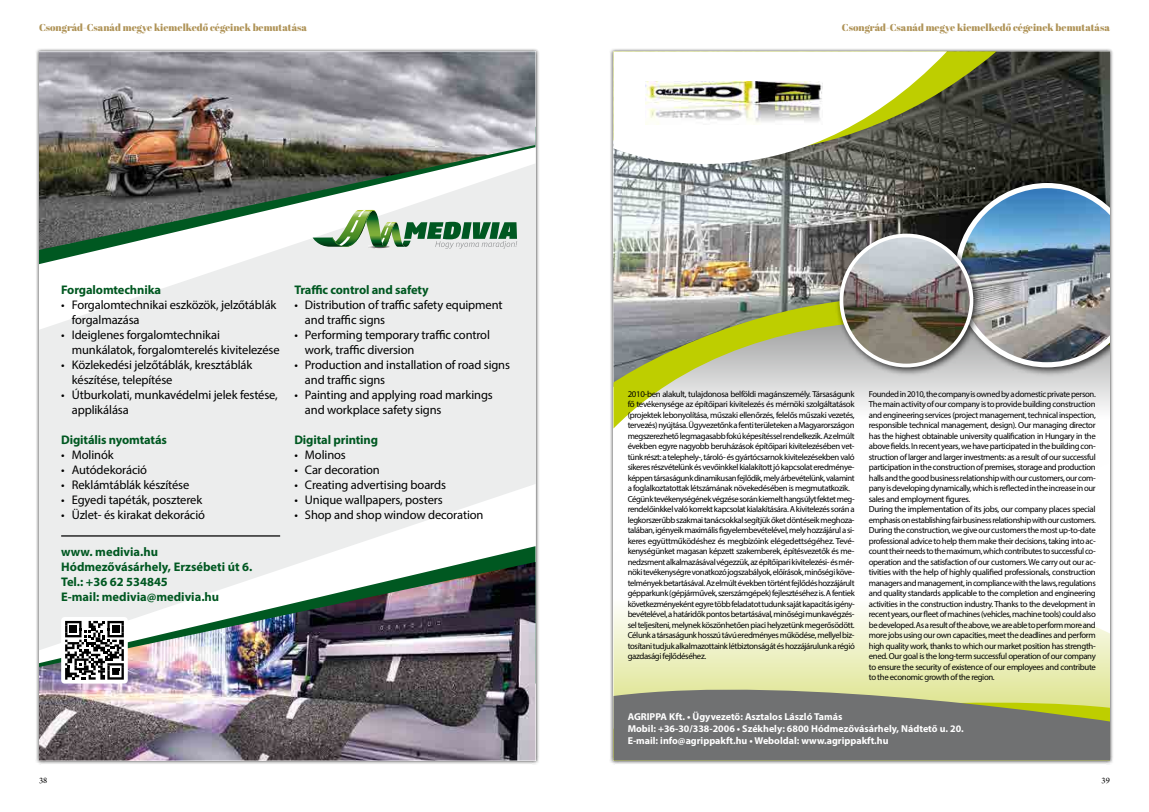
<style>
.page{position:relative;width:1149px;height:812px;background:#fff}
.page>*{position:absolute;margin:0;border:0;box-sizing:border-box;transform-origin:0 0}
.t1{font:12.5px/15px "Myriad Pro";letter-spacing:-.01em;color:#000}
.t2{font:700 12.5px/15px "Myriad Pro";letter-spacing:-.005em;color:#005821}
.t3{font:700 10px/12px "Myriad Pro";color:#fff}
.t4{font:10px "Abril Fatface";color:#af9357}
.t5{font:8.75px/10.5px "Myriad Pro";letter-spacing:-.04em;color:#000}
.t6{font:8.75px "Arno Pro";color:#000}
</style>
<div class="page">
<div style="left:609px;top:48px;width:504px;height:716px;background:#000;opacity:.75"></div>
<div style="left:613px;top:51px;width:496px;height:709px;background:#fff"></div>
<svg style="left:613px;top:607px;width:496px;height:65px;background:#f2f4d4"></svg>
<img style="left:614px;top:51px;width:495px;height:174px">
<svg style="left:946px;top:51px;width:50px;height:156px;background:#4e522d"></svg>
<svg style="left:613px;top:51px;width:333px;height:170px"></svg>
<img style="left:645px;top:82px;width:177px;height:43px">
<svg style="left:613px;top:225px;width:496px;height:203px"></svg>
<svg style="left:613px;top:672px;width:496px;height:88px;background:#92957d"></svg>
<div style="left:950px;top:179px;width:159px;height:197px;background:#000;opacity:.75"></div>
<img style="left:954px;top:183px;width:155px;height:184px">
<div style="left:835px;top:229px;width:147px;height:147px;background:#000;opacity:.75"></div>
<img style="left:841px;top:235px;width:130px;height:130px;border-radius:65px">
<div style="left:839px;top:233px;width:134px;height:134px;border:4px solid #fff;border-radius:50%"></div>
<div style="left:35px;top:48px;width:504px;height:716px;background:#000;opacity:.75"></div>
<div style="left:39px;top:116px;width:496px;height:553px;background:#eceded"></div>
<svg style="left:39px;top:264px;width:195px;height:66px;fill:#f7f7f7"></svg>
<svg style="left:61px;top:484px;width:474px;height:62px"></svg>
<svg style="left:39px;top:250px;width:236px;height:14px;background:#dce8e0"></svg>
<img style="left:39px;top:51px;width:496px;height:199px">
<svg style="left:304px;top:546px;width:231px;height:16px;background:#d9e5dd"></svg>
<img style="left:39px;top:562px;width:496px;height:198px">
<svg style="left:312px;top:207px;width:205px;height:41px"></svg>
<div style="left:61px;top:617px;width:67px;height:66px;background:#fff;border-radius:4px"></div>
<svg style="left:65px;top:620px;width:59px;height:59px"></svg>
<hr style="left:61px;top:535px;width:219px;height:1px;background:#000">
<p class="t4" style="left:39px;top:20px;width:269px">Csongrád-Csanád megye kiemelkedő cégeinek bemutatása</p>
<p class="t4" style="left:841px;top:20px;width:269px">Csongrád-Csanád megye kiemelkedő cégeinek bemutatása</p>
<h1 class="t2" style="left:61px;top:281px;width:101px">Forgalomtechnika</h1>
<h1 class="t1" style="left:72px;top:296px;width:206px;text-indent:-11px">• Forgalomtechnikai eszközök, jelzőtáblák forgalmazása</h1>
<h1 class="t1" style="left:72px;top:326px;width:209px;text-indent:-11px">• Ideiglenes forgalomtechnikai munkálatok, forgalomterelés kivitelezése</h1>
<h1 class="t1" style="left:72px;top:356px;width:182px;text-indent:-11px">• Közlekedési jelzőtáblák, kresztáblák készítése, telepítése</h1>
<h1 class="t1" style="left:72px;top:386px;width:207px;text-indent:-11px">• Útburkolati, munkavédelmi jelek festése, applikálása</h1>
<h1 class="t2" style="left:61px;top:431px;width:107px">Digitális nyomtatás</h1>
<h1 class="t1" style="left:61px;top:446px;width:54px">• Molinók</h1>
<h1 class="t1" style="left:61px;top:461px;width:87px">• Autódekoráció</h1>
<h1 class="t1" style="left:61px;top:476px;width:130px">• Reklámtáblák készítése</h1>
<h1 class="t1" style="left:61px;top:491px;width:142px">• Egyedi tapéták, poszterek</h1>
<h1 class="t1" style="left:61px;top:506px;width:145px">• Üzlet- és kirakat dekoráció</h1>
<h1 class="t2" style="left:61px;top:543px;width:193px">www. medivia.hu<br>Hódmezővásárhely, Erzsébeti út 6.<br>Tel.: +36 62 534845<br>E-mail: medivia@medivia.hu</h1>
<h1 class="t2" style="left:294px;top:281px;width:136px">Traffic control and safety</h1>
<h1 class="t1" style="left:305px;top:296px;width:199px;text-indent:-11px">• Distribution of traffic safety equipment and traffic signs</h1>
<h1 class="t1" style="left:305px;top:326px;width:186px;text-indent:-11px">• Performing temporary traffic control work, traffic diversion</h1>
<h1 class="t1" style="left:305px;top:356px;width:206px;text-indent:-11px">• Production and installation of road signs and traffic signs</h1>
<h1 class="t1" style="left:305px;top:386px;width:189px;text-indent:-11px">• Painting and applying road markings and workplace safety signs</h1>
<h1 class="t2" style="left:294px;top:431px;width:85px">Digital printing</h1>
<h1 class="t1" style="left:294px;top:446px;width:53px">• Molinos</h1>
<h1 class="t1" style="left:294px;top:461px;width:87px">• Car decoration</h1>
<h1 class="t1" style="left:294px;top:476px;width:153px">• Creating advertising boards</h1>
<h1 class="t1" style="left:294px;top:491px;width:150px">• Unique wallpapers, posters</h1>
<h1 class="t1" style="left:294px;top:506px;width:191px">• Shop and shop window decoration</h1>
<p class="t5" style="left:627px;top:388px;width:228px">2010-ben alakult, tulajdonosa belföldi magánszemély. Társaságunk fő tevékenysége az építőipari kivitelezés és mérnöki szolgáltatások (projektek lebonyolítása, műszaki ellenőrzés, felelős műszaki vezetés, tervezés) nyújtása. Ügyvezetőnk a fenti területeken a Magyarországon megszerezhető legmagasabb fokú képesítéssel rendelkezik. Az elmúlt években egyre nagyobb beruházások építőipari kivitelezésében vet&shy;tünk részt: a telephely-, tároló- és gyártócsarnok kivitelezésekben való sikeres részvételünk és vevőinkkel kialakított jó kapcsolat eredménye&shy;képpen társaságunk dinamikusan fejlődik, mely árbevételünk, valamint a foglalkoztatottak létszámának növekedésében is megmutatkozik.<br>Cégünk tevékenységének végzése során kiemelt hangsúlyt fektet meg&shy;rendelőinkkel való korrekt kapcsolat kialakítására. A kivitelezés során a legkorszerűbb szakmai tanácsokkal segítjük őket döntéseik meghoza&shy;talában, igényeik maximális figyelembevételével, mely hozzájárul a si&shy;keres együttműködéshez és megbízóink elégedettségéhez. Tevé&shy;kenységünket magasan képzett szakemberek, építésvezetők és me&shy;nedzsment alkalmazásával végezzük, az építőipari kivitelezési- és mér&shy;nöki tevékenységre vonatkozó jogszabályok, előírások, minőségi köve&shy;telmények betartásával. Az elmúlt években történt fejlődés hozzájárult gépparkunk (gépjárművek, szerszámgépek) fejlesztéséhez is. A fentiek következményeként egyre több feladatot tudunk saját kapacitás igény&shy;bevételével, a határidők pontos betartásával, minőségi munkavégzés&shy;sel teljesíteni, melynek köszönhetően piaci helyzetünk megerősödött.<br>Célunk a társaságunk hosszú távú eredményes működése, mellyel biz&shy;tosítani tudjuk alkalmazottaink létbiztonságát és hozzájárulunk a régió gazdasági fejlődéséhez.</p>
<p class="t5" style="left:868px;top:388px;width:228px">Founded in 2010, the company is owned by a domestic private person.<br>The main activity of our company is to provide building construction and engineering services (project management, technical inspection, responsible technical management, design). Our managing director has the highest obtainable university qualification in Hungary in the above fields. In recent years, we have participated in the building con&shy;struction of larger and larger investments: as a result of our successful participation in the construction of premises, storage and production halls and the good business relationship with our customers, our com&shy;pany is developing dynamically, which is reflected in the increase in our sales and employment figures.<br>During the implementation of its jobs, our company places special emphasis on establishing fair business relationship with our customers.<br>During the construction, we give our customers the most up-to-date professional advice to help them make their decisions, taking into ac&shy;count their needs to the maximum, which contributes to successful co&shy;operation and the satisfaction of our customers. We carry out our ac&shy;tivities with the help of highly qualified professionals, construction managers and management, in compliance with the laws, regulations and quality standards applicable to the completion and engineering activities in the construction industry. Thanks to the development in recent years, our fleet of machines (vehicles, machine tools) could also be developed. As a result of the above, we are able to perform more and more jobs using our own capacities, meet the deadlines and perform high quality work, thanks to which our market position has strength&shy;ened. Our goal is the long-term successful operation of our company to ensure the security of existence of our employees and contribute to the economic growth of the region.</p>
<p class="t3" style="left:627px;top:710px;width:337px">AGRIPPA Kft. • Ügyvezető: Asztalos László Tamás<br>Mobil: +36-30/338-2006 • Székhely: 6800 Hódmezővásárhely, Nádtető u. 20.<br>E-mail: info@agrippakft.hu • Weboldal: www.agrippakft.hu</p>
<p class="t6" style="left:39px;top:775px;width:10px">38</p>
<p class="t6" style="left:1101px;top:775px;width:10px">39</p>
</div>
